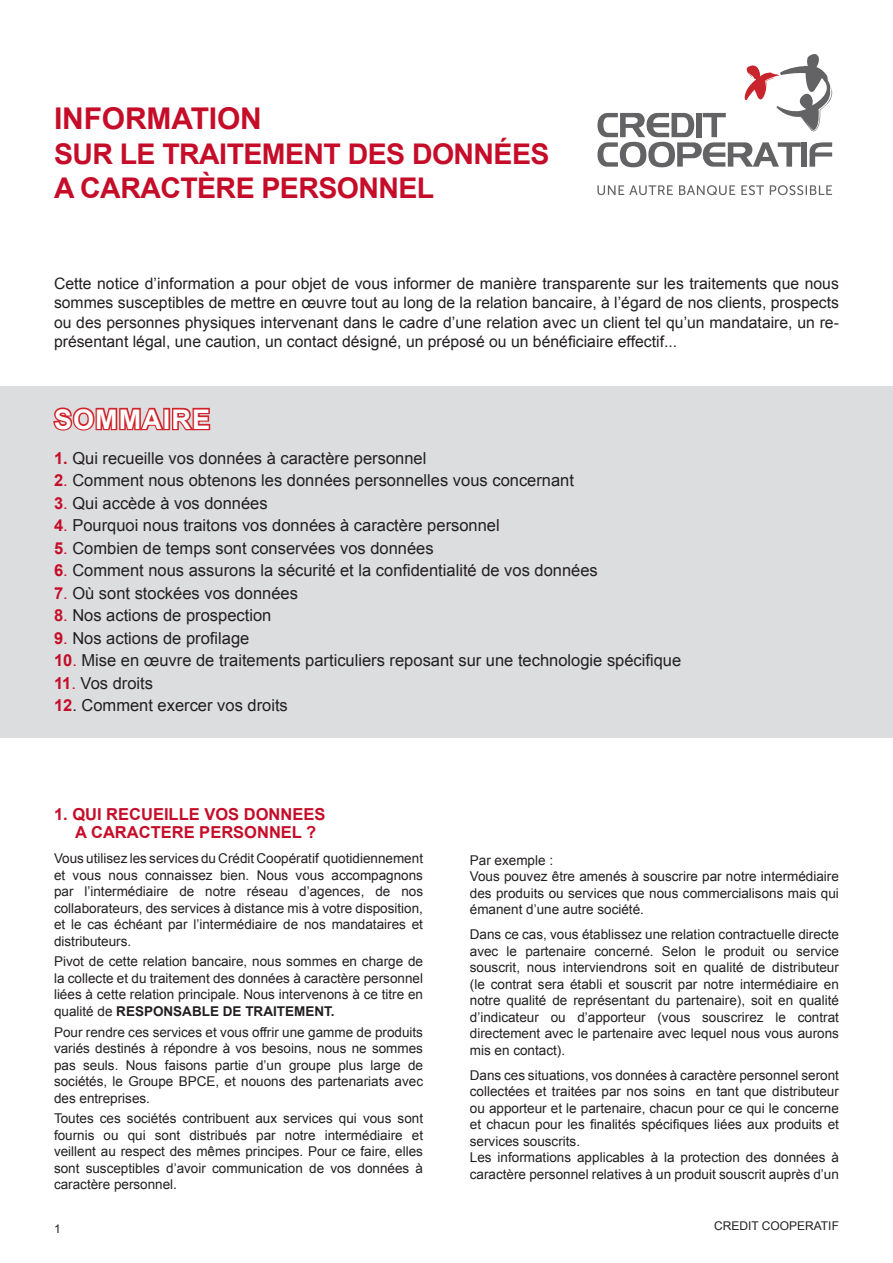
<style>
.page{position:relative;width:893px;height:1263px;background:#fff}
.page>*{position:absolute;margin:0;border:0;box-sizing:border-box;transform-origin:0 0}
.t1{font:700 30px "Arial";letter-spacing:-.005em;color:#c50d29}
.t2{font:700 28.5px/34.5px "Arial";letter-spacing:-.02em;color:#c50d29}
.t3{font:700 27px "Arial";letter-spacing:.04em;color:#fff}
.t4{font:16.5px "Arial";color:#231f20}
.t5{font:700 16.5px/18px "Arial";color:#c50d29}
.t6{font:15.75px/19.5px "Arial";color:#231f20;text-align:justify}
.t7{font:13.5px/16.5px "Arial";color:#231f20;text-align:justify}
.t8{font:12px "Arial";color:#231f20}
.s1{font-weight:700;color:#c50d29}
.s2{color:#c50d29}
.s3{font-weight:700}
</style>
<div class="page">
<div style="left:0;top:386px;width:893px;height:352px;background:#dcdddf"></div>
<svg style="left:597px;top:54px;width:235px;height:114px"></svg>
<svg style="left:597px;top:185px;width:76px;height:10px"></svg>
<svg style="left:679px;top:185px;width:56px;height:10px"></svg>
<svg style="left:741px;top:185px;width:23px;height:10px"></svg>
<svg style="left:770px;top:185px;width:62px;height:10px"></svg>
<svg style="left:53px;top:407px;width:158px;height:24px"></svg>
<p class="t1" style="left:54px;top:99px;width:209px">INFORMATION</p>
<p class="t2" style="left:54px;top:137px;width:497px">SUR LE TRAITEMENT DES DONNÉES<br>A CARACTÈRE PERSONNEL</p>
<p class="t6" style="left:54px;top:274px;width:786px">Cette notice d’information a pour objet de vous informer de manière transparente sur les traitements que nous sommes susceptibles de mettre en œuvre tout au long de la relation bancaire, à l’égard de nos clients, prospects ou des personnes physiques intervenant dans le cadre d’une relation avec un client tel qu’un mandataire, un re&shy;présentant légal, une caution, un contact désigné, un préposé ou un bénéficiaire effectif...</p>
<p class="t3" style="left:54px;top:401px;width:158px">SOMMAIRE</p>
<p class="t4" style="left:54px;top:447px;width:374px"><span class="s1">1.</span> Qui recueille vos données à caractère personnel</p>
<p class="t4" style="left:54px;top:469px;width:522px"><span class="s1">2</span><span class="s2">.</span> Comment nous obtenons les données personnelles vous concernant</p>
<p class="t4" style="left:54px;top:492px;width:215px"><span class="s1">3</span><span class="s2">.</span> Qui accède à vos données</p>
<p class="t4" style="left:54px;top:514px;width:447px"><span class="s1">4</span><span class="s2">.</span> Pourquoi nous traitons vos données à caractère personnel</p>
<p class="t4" style="left:54px;top:537px;width:381px"><span class="s1">5</span><span class="s2">.</span> Combien de temps sont conservées vos données</p>
<p class="t4" style="left:54px;top:559px;width:545px"><span class="s1">6</span><span class="s2">.</span> Comment nous assurons la sécurité et la confidentialité de vos données</p>
<p class="t4" style="left:54px;top:582px;width:245px"><span class="s1">7</span><span class="s2">.</span> Où sont stockées vos données</p>
<p class="t4" style="left:54px;top:604px;width:219px"><span class="s1">8</span><span class="s2">.</span> Nos actions de prospection</p>
<p class="t4" style="left:54px;top:627px;width:197px"><span class="s1">9</span><span class="s2">.</span> Nos actions de profilage</p>
<p class="t4" style="left:54px;top:649px;width:629px"><span class="s1">10</span><span class="s2">.</span> Mise en œuvre de traitements particuliers reposant sur une technologie spécifique</p>
<p class="t4" style="left:54px;top:672px;width:101px"><span class="s1">11</span><span class="s2">.</span> Vos droits</p>
<p class="t4" style="left:54px;top:694px;width:235px"><span class="s1">12</span>. Comment exercer vos droits</p>
<p class="t5" style="left:75px;top:806px;width:252px;text-indent:-21px">1. QUI RECUEILLE VOS DONNEES<br>A CARACTERE PERSONNEL ?</p>
<p class="t7" style="left:54px;top:850px;width:371px">Vous utilisez les services du Crédit Coopératif quotidiennement et vous nous connaissez bien. Nous vous accompagnons par l’intermédiaire de notre réseau d’agences, de nos collaborateurs, des services à distance mis à votre disposition, et le cas échéant par l’intermédiaire de nos mandataires et distributeurs.</p>
<p class="t7" style="left:54px;top:953px;width:371px">Pivot de cette relation bancaire, nous sommes en charge de la collecte et du traitement des données à caractère personnel liées à cette relation principale. Nous intervenons à ce titre en qualité de <span class="s3">RESPONSABLE DE TRAITEMENT.</span></p>
<p class="t7" style="left:54px;top:1024px;width:371px">Pour rendre ces services et vous offrir une gamme de produits variés destinés à répondre à vos besoins, nous ne sommes pas seuls. Nous faisons partie d’un groupe plus large de sociétés, le Groupe BPCE, et nouons des partenariats avec des entreprises.</p>
<p class="t7" style="left:54px;top:1110px;width:371px">Toutes ces sociétés contribuent aux services qui vous sont fournis ou qui sont distribués par notre intermédiaire et veillent au respect des mêmes principes. Pour ce faire, elles sont susceptibles d’avoir communication de vos données à caractère personnel.</p>
<p class="t7" style="left:470px;top:852px;width:85px">Par exemple :</p>
<p class="t7" style="left:470px;top:868px;width:371px">Vous pouvez être amenés à souscrire par notre intermédiaire des produits ou services que nous commercialisons mais qui émanent d’une autre société.</p>
<p class="t7" style="left:470px;top:926px;width:371px">Dans ce cas, vous établissez une relation contractuelle directe avec le partenaire concerné. Selon le produit ou service souscrit, nous interviendrons soit en qualité de distributeur (le contrat sera établi et souscrit par notre intermédiaire en notre qualité de représentant du partenaire), soit en qualité d’indicateur ou d’apporteur (vous souscrirez le contrat directement avec le partenaire avec lequel nous vous aurons mis en contact).</p>
<p class="t7" style="left:470px;top:1067px;width:371px">Dans ces situations, vos données à caractère personnel seront collectées et traitées par nos soins en tant que distributeur ou apporteur et le partenaire, chacun pour ce qui le concerne et chacun pour les finalités spécifiques liées aux produits et services souscrits.</p>
<p class="t7" style="left:470px;top:1149px;width:371px">Les informations applicables à la protection des données à caractère personnel relatives à un produit souscrit auprès d’un</p>
<p class="t8" style="left:54px;top:1221px;width:8px">1</p>
<p class="t8" style="left:714px;top:1218px;width:126px">CREDIT COOPERATIF</p>
</div>
